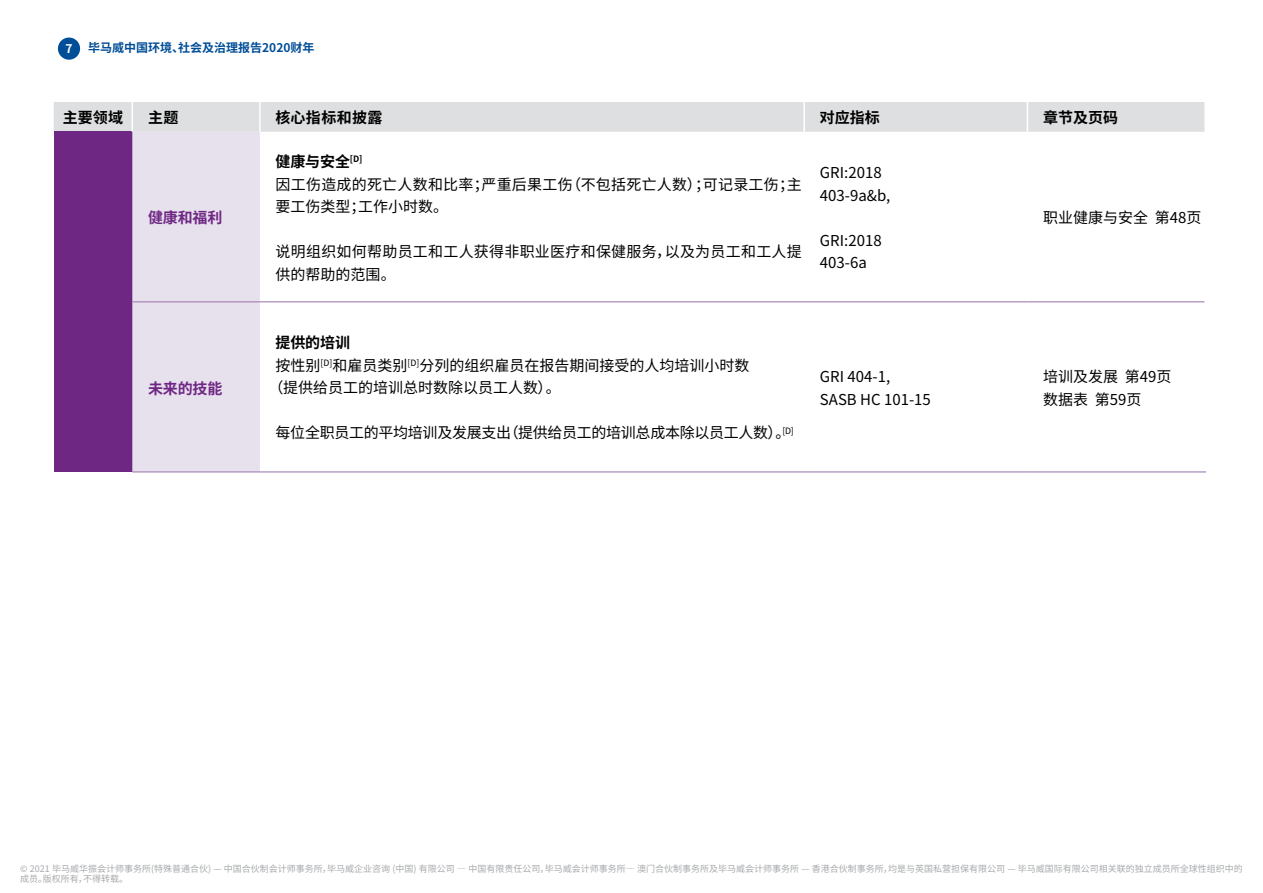
<style>
.page{position:relative;width:1263px;height:893px;background:#fff}
.page>*{position:absolute;margin:0;border:0;box-sizing:border-box;transform-origin:0 0}
.t1{font:15px/22.5px "Noto Sans CJ Ksc";color:#000}
.t2{font:15px "Noto Sans CJ Ksc";letter-spacing:-.02em;color:#000}
.t3{font:700 15px "Noto Sans CJ Ksc";color:#000}
.t4{font:700 15px "Noto Sans CJ Ksc";letter-spacing:-.01em;color:#6f2784}
.t5{font:700 15px "Noto Sans CJ Ksc";letter-spacing:.025em;color:#000}
.t6{font:700 12px "Noto Sans CJ Ksc";color:#004e98}
.t7{font:700 12px "Noto Sans CJ Ksc";color:#fff}
.t8{font:9px/10.5px "Noto Sans CJ Ksc";color:#a7a9ac}
.s1{font-weight:700}
</style>
<div class="page">
<svg style="left:54px;top:102px;width:1150px;height:370px"></svg>
<hr style="left:803px;top:102px;width:2px;height:30px;background:#fff">
<hr style="left:1027px;top:102px;width:1px;height:30px;background:#fff">
<hr style="left:803px;top:132px;width:2px;height:169px;background:#fff">
<hr style="left:1027px;top:132px;width:1px;height:169px;background:#fff">
<hr style="left:803px;top:302px;width:2px;height:169px;background:#fff">
<hr style="left:1027px;top:302px;width:1px;height:169px;background:#fff">
<hr style="left:132px;top:102px;width:1px;height:30px;background:#fff">
<hr style="left:259px;top:102px;width:2px;height:30px;background:#fff">
<hr style="left:260px;top:471px;width:544px;height:1px;background:#a684b5">
<hr style="left:804px;top:471px;width:223px;height:1px;background:#a684b5">
<hr style="left:1027px;top:471px;width:179px;height:1px;background:#a684b5">
<hr style="left:132px;top:301px;width:128px;height:1px;background:#a684b5">
<hr style="left:260px;top:301px;width:544px;height:1px;background:#a684b5">
<hr style="left:804px;top:301px;width:223px;height:1px;background:#a684b5">
<hr style="left:1027px;top:301px;width:177px;height:1px;background:#a684b5">
<hr style="left:132px;top:471px;width:128px;height:1px;background:#a684b5">
<div style="left:58px;top:38px;width:22px;height:22px;background:#004e98;border-radius:50%"></div>
<p class="t7" style="left:66px;top:42px;width:9px">7</p>
<p class="t6" style="left:88px;top:41px;width:228px">毕马威中国环境、社会及治理报告2020财年</p>
<p class="t3" style="left:63px;top:110px;width:62px">主要领域</p>
<p class="t3" style="left:148px;top:110px;width:32px">主题</p>
<p class="t5" style="left:276px;top:110px;width:108px">核心指标和披露</p>
<p class="t3" style="left:820px;top:110px;width:61px">对应指标</p>
<p class="t3" style="left:1043px;top:110px;width:76px">章节及页码</p>
<p class="t4" style="left:148px;top:209px;width:76px">健康和福利</p>
<p class="t4" style="left:148px;top:380px;width:76px">未来的技能</p>
<p class="t1" style="left:276px;top:151px;width:528px"><span class="s1">健康与安全</span><sup>[D]<br></sup>因工伤造成的死亡人数和比率；严重后果工伤（不包括死亡人数）；可记录工伤；主要工伤类型；工作小时数。</p>
<p class="t1" style="left:276px;top:241px;width:528px">说明组织如何帮助员工和工人获得非职业医疗和保健服务，以及为员工和工人提供的帮助的范围。</p>
<p class="t1" style="left:820px;top:162px;width:72px">GRI:2018<br>403-9a&amp;b,</p>
<p class="t1" style="left:820px;top:229px;width:63px">GRI:2018<br>403-6a</p>
<p class="t1" style="left:1043px;top:207px;width:160px">职业健康与安全 第48页</p>
<p class="t3" style="left:276px;top:335px;width:76px">提供的培训</p>
<p class="t1" style="left:276px;top:355px;width:475px">按性别<sup>[D]</sup>和雇员类别<sup>[D]</sup>分列的组织雇员在报告期间接受的人均培训小时数</p>
<p class="t1" style="left:269px;top:377px;width:294px">（提供给员工的培训总时数除以员工人数）。</p>
<p class="t2" style="left:276px;top:425px;width:520px">每位全职员工的平均培训及发展支出（提供给员工的培训总成本除以员工人数）。<sup>[D]</sup></p>
<p class="t1" style="left:820px;top:366px;width:112px">GRI 404-1,<br>SASB HC 101-15</p>
<p class="t1" style="left:1043px;top:366px;width:130px">培训及发展 第49页数据表 第59页</p>
<p class="t8" style="left:20px;top:863px;width:1224px">© 2021 毕马威华振会计师事务所(特殊普通合伙) — 中国合伙制会计师事务所，毕马威企业咨询 (中国) 有限公司 — 中国有限责任公司，毕马威会计师事务所— 澳门合伙制事务所及毕马威会计师事务所 — 香港合伙制事务所，均是与英国私营担保有限公司 — 毕马威国际有限公司相关联的独立成员所全球性组织中的成员。版权所有，不得转载。</p>
</div>
